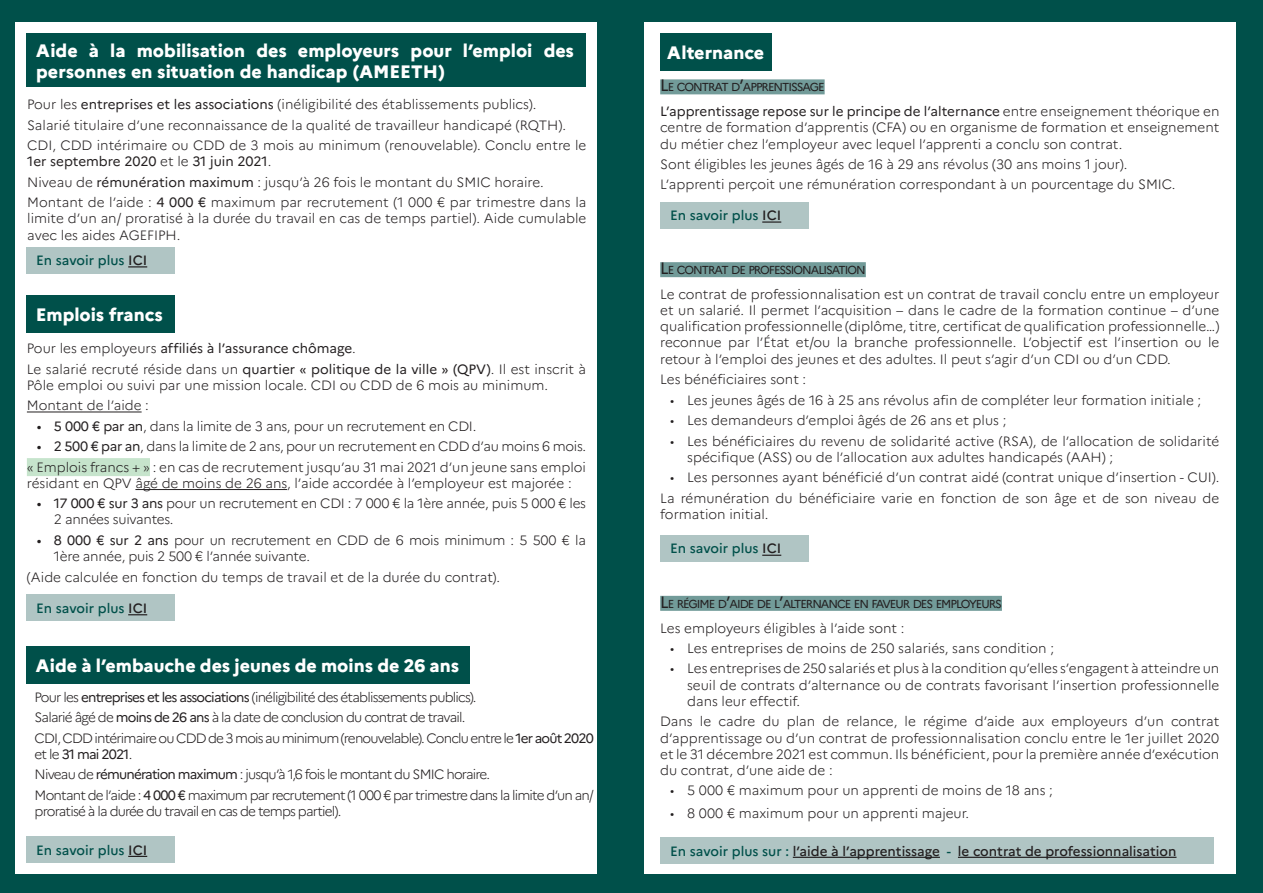
<style>
.page{position:relative;width:1263px;height:893px;background:#00504a}
.page>*{position:absolute;margin:0;border:0;box-sizing:border-box;transform-origin:0 0}
.t1{font:800 18px/21.6px "Marianne";color:#fff}
.t2{font:300 13.5px/16.2px "Marianne";color:#231f20;text-align:justify}
.t3{font:300 13.5px/16.2px "Marianne";letter-spacing:-.06em;color:#231f20}
.t4{font:300 13.5px/16.2px "Marianne";letter-spacing:-.02em;color:#231f20}
.t5{font:500 13.5px "Marianne";color:#00504a}
.t6{font:500 13.5px "Marianne";color:#231f20}
.t7{font:13.5px "Marianne";color:#231f20}
.t8{font:11.55px "Marianne";letter-spacing:-.085em;color:#231f20}
.s1{font-weight:400}
.s2{color:#231f20}
.s3{font-weight:300}
.s4{font-size:16.5px}
.s5{color:#00504a}
</style>
<div class="page">
<div style="left:15px;top:22px;width:581px;height:852px;background:#fff"></div>
<div style="left:644px;top:22px;width:591px;height:852px;background:#fff"></div>
<div style="left:26px;top:296px;width:149px;height:37px;background:#00504a"></div>
<div style="left:660px;top:79px;width:165px;height:15px;background:#729b99"></div>
<div style="left:660px;top:262px;width:206px;height:15px;background:#729b99"></div>
<div style="left:660px;top:596px;width:342px;height:15px;background:#729b99"></div>
<div style="left:660px;top:33px;width:112px;height:38px;background:#00504a"></div>
<hr style="left:27px;top:412px;width:115px;height:1px;background:#231f20">
<div style="left:27px;top:458px;width:123px;height:18px;background:#c6e4cc"></div>
<hr style="left:135px;top:489px;width:152px;height:1px;background:#231f20">
<div style="left:26px;top:33px;width:560px;height:53px;background:#00504a"></div>
<div style="left:26px;top:247px;width:149px;height:27px;background:#b0c5c4"></div>
<svg style="left:128px;top:266px;width:19px;height:1px"></svg>
<div style="left:26px;top:594px;width:149px;height:27px;background:#b0c5c4"></div>
<svg style="left:128px;top:614px;width:19px;height:1px"></svg>
<div style="left:660px;top:202px;width:149px;height:27px;background:#b0c5c4"></div>
<svg style="left:762px;top:221px;width:19px;height:2px"></svg>
<div style="left:660px;top:535px;width:149px;height:27px;background:#b0c5c4"></div>
<svg style="left:762px;top:555px;width:19px;height:1px"></svg>
<div style="left:26px;top:646px;width:444px;height:38px;background:#00504a"></div>
<div style="left:26px;top:836px;width:149px;height:27px;background:#b0c5c4"></div>
<svg style="left:128px;top:856px;width:19px;height:1px"></svg>
<div style="left:660px;top:837px;width:553px;height:27px;background:#b0c5c4"></div>
<hr style="left:793px;top:857px;width:147px;height:1px;background:#231f20">
<hr style="left:958px;top:857px;width:218px;height:1px;background:#231f20">
<p class="t1" style="left:36px;top:40px;width:539px">Aide à la mobilisation des employeurs pour l’emploi des personnes en situation de handicap (AMEETH)</p>
<p class="t2" style="left:27px;top:96px;width:511px">Pour les <span class="s1">entreprises et les associations</span> (inéligibilité des établissements publics).</p>
<p class="t2" style="left:27px;top:117px;width:540px">Salarié titulaire d’une reconnaissance de la qualité de travailleur handicapé (RQTH).</p>
<p class="t2" style="left:27px;top:137px;width:561px">CDI, CDD intérimaire ou CDD de 3 mois au minimum (renouvelable). Conclu entre le<br><span class="s1">1er septembre 2020</span> et le <span class="s1">31 juin 2021</span>.</p>
<p class="t2" style="left:27px;top:174px;width:518px">Niveau de <span class="s1">rémunération maximum</span> : jusqu’à 26 fois le montant du SMIC horaire.</p>
<p class="t2" style="left:27px;top:194px;width:561px">Montant de l’aide : <span class="s1">4 000 €</span> maximum par recrutement (1 000 € par trimestre dans la limite d’un an/ proratisé à la durée du travail en cas de temps partiel). Aide cumulable avec les aides AGEFIPH.</p>
<p class="t5" style="left:36px;top:252px;width:113px">En savoir plus <span class="s2">ICI</span></p>
<p class="t1" style="left:36px;top:304px;width:129px">Emplois francs</p>
<p class="t7" style="left:27px;top:340px;width:330px"><span class="s3">Pour les employeurs</span> affiliés à l’assurance chômage<span class="s3">.</span></p>
<p class="t2" style="left:27px;top:361px;width:561px">Le salarié recruté réside dans un <span class="s1">quartier « politique de la ville » (QPV)</span>. Il est inscrit à<br>Pôle emploi ou suivi par une mission locale. CDI ou CDD de 6 mois au minimum.</p>
<p class="t2" style="left:27px;top:397px;width:124px">Montant de l’aide :</p>
<p class="t4" style="left:37px;top:418px;width:441px"><span class="s1">• 5 000 € par an</span>, dans la limite de 3 ans, pour un recrutement en CDI.</p>
<p class="t4" style="left:37px;top:438px;width:551px"><span class="s1">• 2 500 € par an</span>, dans la limite de 2 ans, pour un recrutement en CDD d’au moins 6 mois.</p>
<p class="t2" style="left:27px;top:459px;width:561px">« Emplois francs + » : en cas de recrutement jusqu’au 31 mai 2021 d’un jeune sans emploi résidant en QPV âgé de moins de 26 ans, l’aide accordée à l’employeur est majorée :</p>
<p class="t4" style="left:54px;top:495px;width:534px;text-indent:-17px"><span class="s1">• 17 000 € sur 3 ans</span> pour un recrutement en CDI : 7 000 € la 1ère année, puis 5 000 € les<br>2 années suivantes.</p>
<p class="t4" style="left:54px;top:532px;width:534px;text-indent:-17px"><span class="s1">• 8 000 € sur 2 ans</span> pour un recrutement en CDD de 6 mois minimum : 5 500 € la<br>1ère année, puis 2 500 € l’année suivante.</p>
<p class="t2" style="left:27px;top:569px;width:475px">(Aide calculée en fonction du temps de travail et de la durée du contrat).</p>
<p class="t1" style="left:667px;top:41px;width:98px">Alternance</p>
<p class="t8" style="left:660px;top:80px;width:166px"><span class="s4">L</span>E CONTRAT D<span class="s4">’</span>APPRENTISSAGE</p>
<p class="t2" style="left:660px;top:103px;width:561px"><span class="s1">L’apprentissage repose sur le principe de l’alternance</span> entre enseignement théorique en centre de formation d’apprentis (CFA) ou en organisme de formation et enseignement du métier chez l’employeur avec lequel l’apprenti a conclu son contrat.</p>
<p class="t2" style="left:660px;top:156px;width:469px">Sont éligibles les jeunes âgés de 16 à 29 ans révolus (30 ans moins 1 jour).</p>
<p class="t2" style="left:660px;top:176px;width:517px">L’apprenti perçoit une rémunération correspondant à un pourcentage du SMIC.</p>
<p class="t5" style="left:670px;top:207px;width:113px">En savoir plus <span class="s2">ICI</span></p>
<p class="t8" style="left:660px;top:263px;width:207px"><span class="s4">L</span>E CONTRAT DE PROFESSIONALISATION</p>
<p class="t2" style="left:660px;top:286px;width:561px">Le contrat de professionnalisation est un contrat de travail conclu entre un employeur et un salarié. Il permet l’acquisition – dans le cadre de la formation continue – d’une qualification professionnelle (diplôme, titre, certificat de qualification professionnelle…) reconnue par l’État et/ou la branche professionnelle. L’objectif est l’insertion ou le retour à l’emploi des jeunes et des adultes. Il peut s’agir d’un CDI ou d’un CDD.</p>
<p class="t2" style="left:660px;top:371px;width:148px">Les bénéficiaires sont :</p>
<p class="t2" style="left:670px;top:392px;width:533px">• Les jeunes âgés de 16 à 25 ans révolus afin de compléter leur formation initiale ;</p>
<p class="t2" style="left:670px;top:412px;width:338px">• Les demandeurs d’emploi âgés de 26 ans et plus ;</p>
<p class="t2" style="left:687px;top:433px;width:534px;text-indent:-17px">• Les bénéficiaires du revenu de solidarité active (RSA), de l’allocation de solidarité spécifique (ASS) ou de l’allocation aux adultes handicapés (AAH) ;</p>
<p class="t2" style="left:670px;top:469px;width:551px">• Les personnes ayant bénéficié d’un contrat aidé (contrat unique d’insertion - CUI).</p>
<p class="t2" style="left:660px;top:490px;width:561px">La rémunération du bénéficiaire varie en fonction de son âge et de son niveau de formation initial.</p>
<p class="t5" style="left:670px;top:540px;width:113px">En savoir plus <span class="s2">ICI</span></p>
<p class="t8" style="left:660px;top:597px;width:343px"><span class="s4">L</span>E RÉGIME D<span class="s4">’</span>AIDE DE L<span class="s4">’</span>ALTERNANCE EN FAVEUR DES EMPLOYEURS</p>
<p class="t2" style="left:660px;top:620px;width:246px">Les employeurs éligibles à l’aide sont :</p>
<p class="t2" style="left:670px;top:640px;width:385px">• Les entreprises de moins de 250 salariés, sans condition ;</p>
<p class="t2" style="left:687px;top:660px;width:534px;text-indent:-17px">• Les entreprises de 250 salariés et plus à la condition qu’elles s’engagent à atteindre un seuil de contrats d’alternance ou de contrats favorisant l’insertion professionnelle dans leur effectif.</p>
<p class="t2" style="left:660px;top:713px;width:561px">Dans le cadre du plan de relance, le régime d’aide aux employeurs d’un contrat d’apprentissage ou d’un contrat de professionnalisation conclu entre le 1er juillet 2020 et le 31 décembre 2021 est commun. Ils bénéficient, pour la première année d’exécution du contrat, d’une aide de :</p>
<p class="t2" style="left:670px;top:782px;width:384px">• 5 000 € maximum pour un apprenti de moins de 18 ans ;</p>
<p class="t2" style="left:670px;top:805px;width:301px">• 8 000 € maximum pour un apprenti majeur.</p>
<p class="t5" style="left:36px;top:600px;width:113px">En savoir plus <span class="s2">ICI</span></p>
<p class="t1" style="left:36px;top:655px;width:425px">Aide à l’embauche des jeunes de moins de 26 ans</p>
<p class="t3" style="left:35px;top:689px;width:443px">Pour les <span class="s1">entreprises et les associations</span> (inéligibilité des établissements publics).</p>
<p class="t3" style="left:35px;top:709px;width:432px">Salarié âgé de <span class="s1">moins de 26 ans</span> à la date de conclusion du contrat de travail.</p>
<p class="t3" style="left:35px;top:730px;width:561px">CDI, CDD intérimaire ou CDD de 3 mois au minimum (renouvelable). Conclu entre le <span class="s1">1er août 2020 </span>et le <span class="s1">31 mai 2021</span>.</p>
<p class="t3" style="left:35px;top:766px;width:457px">Niveau de <span class="s1">rémunération maximum</span> : jusqu’à 1,6 fois le montant du SMIC horaire.</p>
<p class="t3" style="left:35px;top:787px;width:561px">Montant de l’aide : <span class="s1">4 000 €</span> maximum par recrutement (1 000 € par trimestre dans la limite d’un an/ proratisé à la durée du travail en cas de temps partiel).</p>
<p class="t5" style="left:36px;top:841px;width:113px">En savoir plus <span class="s2">ICI</span></p>
<p class="t6" style="left:670px;top:842px;width:508px"><span class="s5">En savoir plus sur :</span> l’aide à l’apprentissage <span class="s5">-</span> le contrat de professionnalisation</p>
</div>
